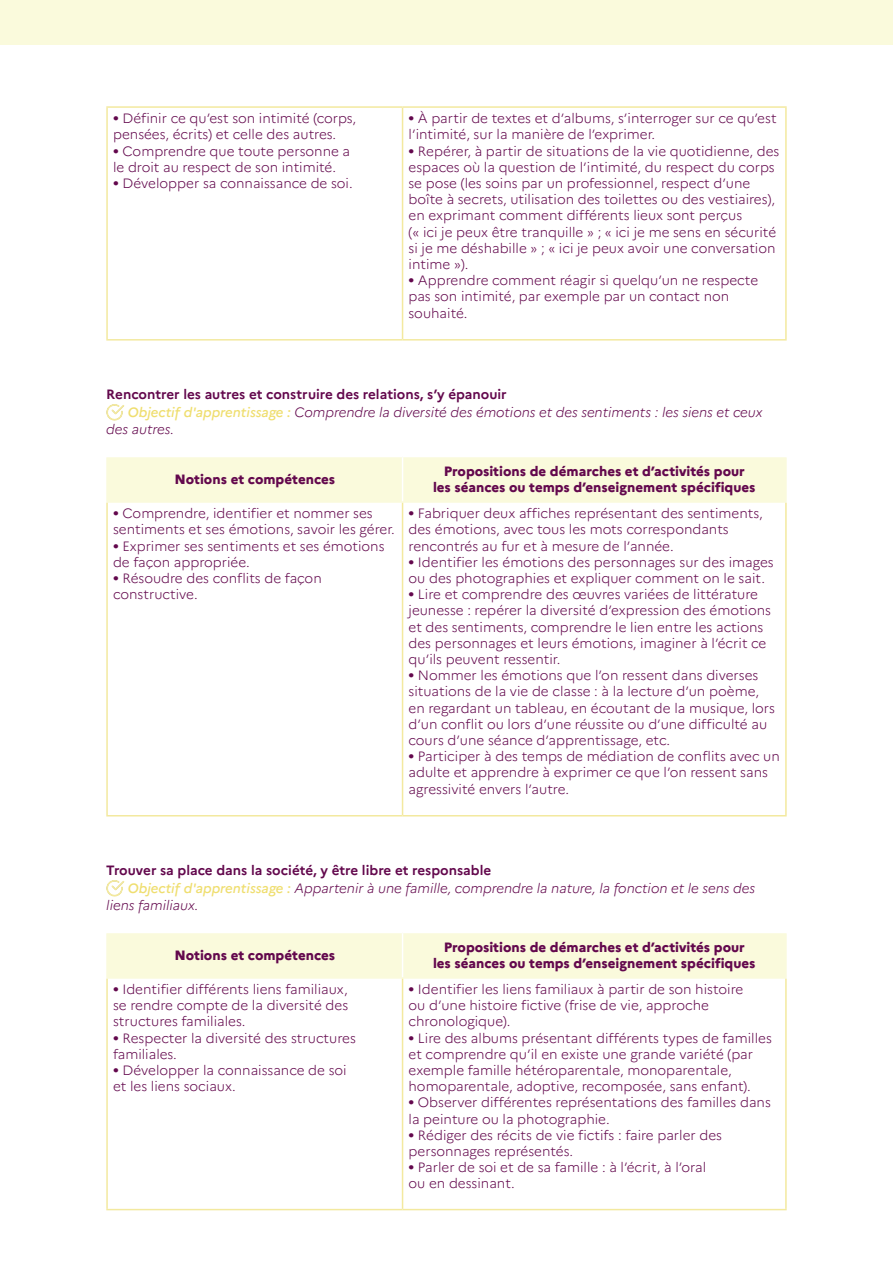
<style>
.page{position:relative;width:893px;height:1263px;background:#fff}
.page>*{position:absolute;margin:0;border:0;box-sizing:border-box;transform-origin:0 0}
.t1{font:300 13.5px/16.2px "Marianne";color:#63084d}
.t2{font:italic 300 13.5px/18px "Marianne";color:#63084d}
.t3{font:800 13.5px/16.2px "Marianne";color:#63084d;text-align:center}
.s1{font-weight:700}
.s2{font-weight:700;font-style:normal}
.s3{font-weight:500;color:#efde6f}
</style>
<div class="page">
<div style="left:0;top:0;width:893px;height:45px;background:#fafadc"></div>
<hr style="left:106px;top:106px;width:297px;height:2px;background:#f3e99f">
<hr style="left:403px;top:106px;width:384px;height:2px;background:#f3e99f">
<hr style="left:106px;top:108px;width:2px;height:231px;background:#f3e99f">
<hr style="left:402px;top:108px;width:1px;height:231px;background:#f3e99f">
<hr style="left:785px;top:108px;width:2px;height:231px;background:#f3e99f">
<hr style="left:106px;top:339px;width:297px;height:2px;background:#f3e99f">
<hr style="left:403px;top:339px;width:384px;height:2px;background:#f3e99f">
<svg style="left:106px;top:404px;width:19px;height:17px"></svg>
<div style="left:108px;top:457px;width:677px;height:44px;background:#fafadc"></div>
<hr style="left:106px;top:457px;width:2px;height:44px;background:#fafadc">
<hr style="left:785px;top:457px;width:2px;height:44px;background:#fafadc">
<hr style="left:106px;top:501px;width:297px;height:2px;background:#fafadc">
<hr style="left:403px;top:501px;width:384px;height:2px;background:#fafadc">
<hr style="left:402px;top:457px;width:1px;height:44px;background:#fff">
<hr style="left:106px;top:503px;width:2px;height:312px;background:#f3e99f">
<hr style="left:402px;top:503px;width:1px;height:312px;background:#f3e99f">
<hr style="left:785px;top:503px;width:2px;height:312px;background:#f3e99f">
<hr style="left:106px;top:815px;width:297px;height:1px;background:#f3e99f">
<hr style="left:403px;top:815px;width:384px;height:1px;background:#f3e99f">
<svg style="left:106px;top:880px;width:19px;height:17px"></svg>
<div style="left:108px;top:933px;width:677px;height:44px;background:#fafadc"></div>
<svg style="left:108px;top:979px;width:677px;height:230px"></svg>
<hr style="left:106px;top:933px;width:2px;height:44px;background:#fafadc">
<hr style="left:785px;top:933px;width:2px;height:44px;background:#fafadc">
<hr style="left:106px;top:977px;width:297px;height:2px;background:#fafadc">
<hr style="left:403px;top:977px;width:384px;height:2px;background:#fafadc">
<hr style="left:106px;top:979px;width:2px;height:230px;background:#f3e99f">
<hr style="left:402px;top:979px;width:1px;height:230px;background:#f3e99f">
<hr style="left:785px;top:979px;width:2px;height:230px;background:#f3e99f">
<hr style="left:106px;top:1209px;width:297px;height:1px;background:#f3e99f">
<hr style="left:403px;top:1209px;width:384px;height:1px;background:#f3e99f">
<hr style="left:402px;top:933px;width:1px;height:44px;background:#fff">
<p class="t1" style="left:113px;top:109px;width:245px"><span class="s1">•</span> Définir ce qu’est son intimité (corps, pensées, écrits) et celle des autres.</p>
<p class="t1" style="left:113px;top:142px;width:239px"><span class="s1">•</span> Comprendre que toute personne a le droit au respect de son intimité.</p>
<p class="t1" style="left:113px;top:174px;width:241px"><span class="s1">•</span> Développer sa connaissance de soi.</p>
<p class="t1" style="left:409px;top:109px;width:370px"><span class="s1">•</span> À partir de textes et d’albums, s’interroger sur ce qu’est l’intimité, sur la manière de l’exprimer.</p>
<p class="t1" style="left:409px;top:142px;width:372px"><span class="s1">•</span> Repérer, à partir de situations de la vie quotidienne, des espaces où la question de l’intimité, du respect du corps se pose (les soins par un professionnel, respect d’une boîte à secrets, utilisation des toilettes ou des vestiaires), en exprimant comment différents lieux sont perçus<br>(« ici je peux être tranquille » ; « ici je me sens en sécurité si je me déshabille » ; « ici je peux avoir une conversation intime »).</p>
<p class="t1" style="left:409px;top:271px;width:351px"><span class="s1">•</span> Apprendre comment réagir si quelqu’un ne respecte pas son intimité, par exemple par un contact non souhaité.</p>
<p class="t2" style="left:128px;top:384px;width:636px;text-indent:-22px"><span class="s2">Rencontrer les autres et construire des relations, s’y épanouir<br></span><span class="s3">Objectif d'apprentissage :</span> Comprendre la diversité des émotions et des sentiments : les siens et ceux</p>
<p class="t2" style="left:106px;top:419px;width:69px">des autres.</p>
<p class="t3" style="left:174px;top:470px;width:162px">Notions et compétences</p>
<p class="t3" style="left:433px;top:462px;width:324px">Propositions de démarches et d’activités pour<br>les séances ou temps d’enseignement spécifiques</p>
<p class="t1" style="left:113px;top:504px;width:283px"><span class="s1">•</span> Comprendre, identifier et nommer ses sentiments et ses émotions, savoir les gérer.</p>
<p class="t1" style="left:113px;top:536px;width:273px"><span class="s1">•</span> Exprimer ses sentiments et ses émotions de façon appropriée.</p>
<p class="t1" style="left:113px;top:569px;width:210px"><span class="s1">•</span> Résoudre des conflits de façon constructive.</p>
<p class="t1" style="left:409px;top:504px;width:356px"><span class="s1">•</span> Fabriquer deux affiches représentant des sentiments, des émotions, avec tous les mots correspondants rencontrés au fur et à mesure de l’année.</p>
<p class="t1" style="left:409px;top:553px;width:367px"><span class="s1">•</span> Identifier les émotions des personnages sur des images ou des photographies et expliquer comment on le sait.</p>
<p class="t1" style="left:409px;top:585px;width:364px"><span class="s1">•</span> Lire et comprendre des œuvres variées de littérature jeunesse : repérer la diversité d’expression des émotions et des sentiments, comprendre le lien entre les actions des personnages et leurs émotions, imaginer à l’écrit ce qu’ils peuvent ressentir.</p>
<p class="t1" style="left:409px;top:666px;width:368px"><span class="s1">•</span> Nommer les émotions que l’on ressent dans diverses situations de la vie de classe : à la lecture d’un poème, en regardant un tableau, en écoutant de la musique, lors d’un conflit ou lors d’une réussite ou d’une difficulté au cours d’une séance d’apprentissage, etc.</p>
<p class="t1" style="left:409px;top:747px;width:373px"><span class="s1">•</span> Participer à des temps de médiation de conflits avec un adulte et apprendre à exprimer ce que l’on ressent sans agressivité envers l’autre.</p>
<p class="t2" style="left:128px;top:860px;width:629px;text-indent:-22px"><span class="s2">Trouver sa place dans la société, y être libre et responsable<br></span><span class="s3">Objectif d'apprentissage :</span> Appartenir à une famille, comprendre la nature, la fonction et le sens des</p>
<p class="t2" style="left:106px;top:894px;width:94px">liens familiaux.</p>
<p class="t3" style="left:174px;top:946px;width:162px">Notions et compétences</p>
<p class="t3" style="left:433px;top:938px;width:324px">Propositions de démarches et d’activités pour<br>les séances ou temps d’enseignement spécifiques</p>
<p class="t1" style="left:113px;top:980px;width:237px;text-align:justify"><span class="s1">•</span> Identifier différents liens familiaux, se rendre compte de la diversité des structures familiales.</p>
<p class="t1" style="left:113px;top:1029px;width:244px"><span class="s1">•</span> Respecter la diversité des structures familiales.</p>
<p class="t1" style="left:113px;top:1061px;width:235px"><span class="s1">•</span> Développer la connaissance de soi et les liens sociaux.</p>
<p class="t1" style="left:409px;top:980px;width:336px"><span class="s1">•</span> Identifier les liens familiaux à partir de son histoire ou d’une histoire fictive (frise de vie, approche chronologique).</p>
<p class="t1" style="left:409px;top:1029px;width:365px"><span class="s1">•</span> Lire des albums présentant différents types de familles et comprendre qu’il en existe une grande variété (par exemple famille hétéroparentale, monoparentale, homoparentale, adoptive, recomposée, sans enfant).</p>
<p class="t1" style="left:409px;top:1093px;width:364px"><span class="s1">•</span> Observer différentes représentations des familles dans la peinture ou la photographie.</p>
<p class="t1" style="left:409px;top:1126px;width:315px"><span class="s1">•</span> Rédiger des récits de vie fictifs : faire parler des personnages représentés.</p>
<p class="t1" style="left:409px;top:1158px;width:299px"><span class="s1">•</span> Parler de soi et de sa famille : à l’écrit, à l’oral ou en dessinant.</p>
</div>
